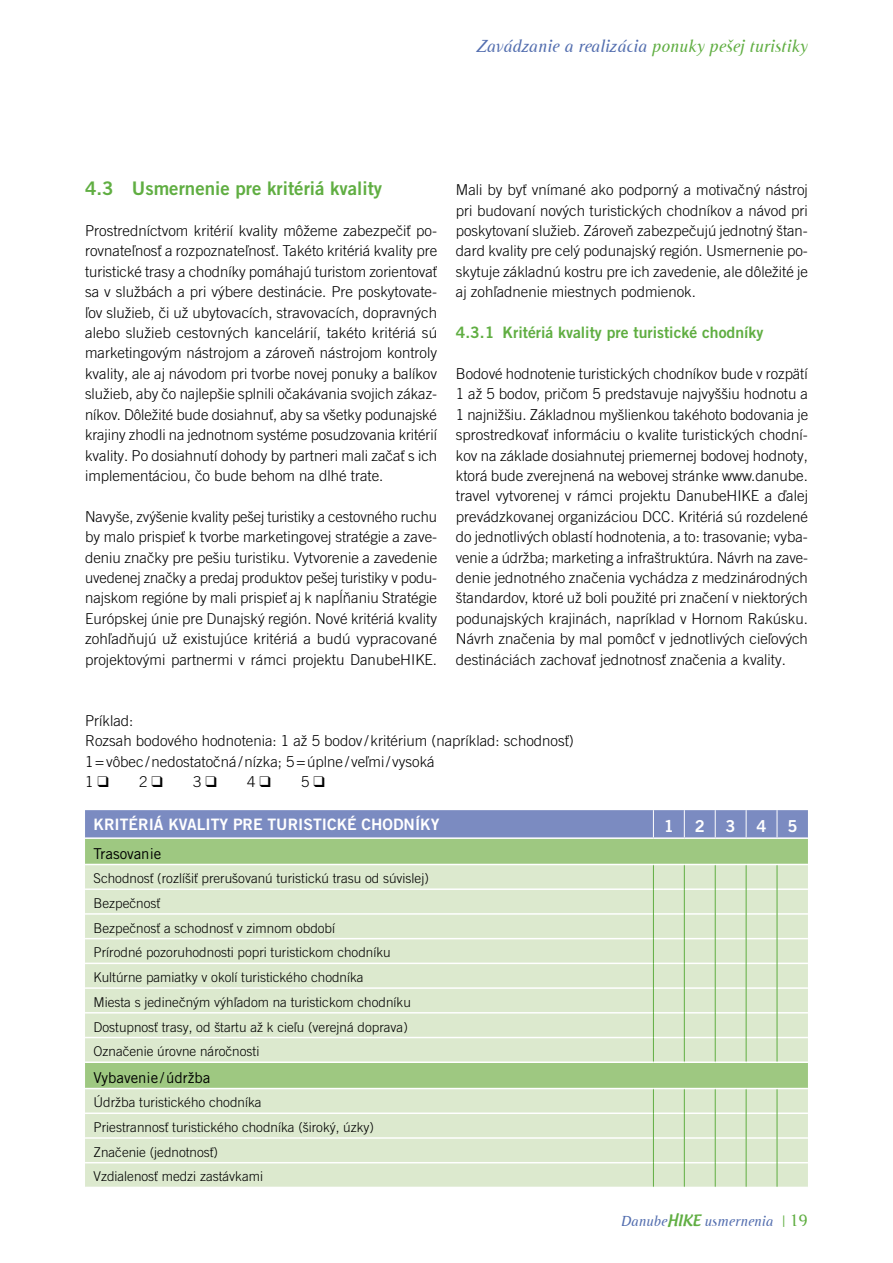
<style>
.page{position:relative;width:893px;height:1263px;background:#fff}
.page>*{position:absolute;margin:0;border:0;box-sizing:border-box;transform-origin:0 0}
.t1{font:18.75px "Trade Gothic LT Pro Bd 2";color:#60ae42}
.t2{font:italic 18px "Cutoff Pro";color:#536eaf}
.t3{font:16.5px "Trade Gothic LT Pro Bd 2";color:#fff}
.t4{font:15.75px "Trade Gothic LT Pro Bd 2";color:#60ae42}
.t5{font:15.75px "Trade Gothic LT Pro Bd 2";color:#fff}
.t6{font:300 15px/20.4px "Trade Gothic LT Pro";color:#000;text-align:justify}
.t7{font:15px "Trade Gothic LT Pro";color:#000}
.t8{font:italic 15px "Cutoff Pro";color:#536eaf}
.t9{font:300 13.5px/24.8px "Trade Gothic LT Pro";color:#000}
.s1{color:#60ae42}
.s2{font-family:"Androgyne";font-weight:500;font-style:normal;color:#60ae42}
.s3{font-style:normal;color:#60ae42}
.s4{font-style:normal;font-size:18px;color:#60ae42}
</style>
<div class="page">
<div style="left:85px;top:839px;width:723px;height:249px;background:#9ec881"></div>
<div style="left:85px;top:865px;width:723px;height:196px;background:#dce9ce"></div>
<div style="left:85px;top:1089px;width:723px;height:98px;background:#dce9ce"></div>
<hr style="left:85px;top:864px;width:568px;height:1px;background:#fff">
<hr style="left:653px;top:864px;width:31px;height:1px;background:#fff">
<hr style="left:684px;top:864px;width:31px;height:1px;background:#fff">
<hr style="left:715px;top:864px;width:31px;height:1px;background:#fff">
<hr style="left:746px;top:864px;width:31px;height:1px;background:#fff">
<hr style="left:777px;top:864px;width:31px;height:1px;background:#fff">
<hr style="left:85px;top:888px;width:568px;height:2px;background:#fff">
<hr style="left:654px;top:888px;width:30px;height:2px;background:#fff">
<hr style="left:685px;top:888px;width:30px;height:2px;background:#fff">
<hr style="left:715px;top:888px;width:31px;height:2px;background:#fff">
<hr style="left:746px;top:888px;width:31px;height:2px;background:#fff">
<hr style="left:777px;top:888px;width:31px;height:2px;background:#fff">
<hr style="left:85px;top:913px;width:568px;height:2px;background:#fff">
<hr style="left:654px;top:913px;width:30px;height:2px;background:#fff">
<hr style="left:685px;top:913px;width:30px;height:2px;background:#fff">
<hr style="left:715px;top:913px;width:31px;height:2px;background:#fff">
<hr style="left:746px;top:913px;width:31px;height:2px;background:#fff">
<hr style="left:777px;top:913px;width:31px;height:2px;background:#fff">
<hr style="left:85px;top:938px;width:568px;height:1px;background:#fff">
<hr style="left:654px;top:938px;width:30px;height:1px;background:#fff">
<hr style="left:685px;top:938px;width:30px;height:1px;background:#fff">
<hr style="left:715px;top:938px;width:31px;height:1px;background:#fff">
<hr style="left:746px;top:938px;width:31px;height:1px;background:#fff">
<hr style="left:777px;top:938px;width:31px;height:1px;background:#fff">
<hr style="left:85px;top:962px;width:568px;height:2px;background:#fff">
<hr style="left:654px;top:962px;width:30px;height:2px;background:#fff">
<hr style="left:685px;top:962px;width:30px;height:2px;background:#fff">
<hr style="left:715px;top:962px;width:31px;height:2px;background:#fff">
<hr style="left:746px;top:962px;width:31px;height:2px;background:#fff">
<hr style="left:777px;top:962px;width:31px;height:2px;background:#fff">
<hr style="left:85px;top:987px;width:568px;height:2px;background:#fff">
<hr style="left:654px;top:987px;width:30px;height:2px;background:#fff">
<hr style="left:685px;top:987px;width:30px;height:2px;background:#fff">
<hr style="left:715px;top:987px;width:31px;height:2px;background:#fff">
<hr style="left:746px;top:987px;width:31px;height:2px;background:#fff">
<hr style="left:777px;top:987px;width:31px;height:2px;background:#fff">
<hr style="left:85px;top:1012px;width:568px;height:1px;background:#fff">
<hr style="left:654px;top:1012px;width:30px;height:1px;background:#fff">
<hr style="left:685px;top:1012px;width:30px;height:1px;background:#fff">
<hr style="left:715px;top:1012px;width:31px;height:1px;background:#fff">
<hr style="left:746px;top:1012px;width:31px;height:1px;background:#fff">
<hr style="left:777px;top:1012px;width:31px;height:1px;background:#fff">
<hr style="left:85px;top:1037px;width:568px;height:1px;background:#fff">
<hr style="left:654px;top:1037px;width:30px;height:1px;background:#fff">
<hr style="left:685px;top:1037px;width:30px;height:1px;background:#fff">
<hr style="left:715px;top:1037px;width:31px;height:1px;background:#fff">
<hr style="left:746px;top:1037px;width:31px;height:1px;background:#fff">
<hr style="left:777px;top:1037px;width:31px;height:1px;background:#fff">
<hr style="left:85px;top:1061px;width:568px;height:2px;background:#fff">
<hr style="left:653px;top:1061px;width:31px;height:2px;background:#fff">
<hr style="left:684px;top:1061px;width:31px;height:2px;background:#fff">
<hr style="left:715px;top:1061px;width:31px;height:2px;background:#fff">
<hr style="left:746px;top:1061px;width:31px;height:2px;background:#fff">
<hr style="left:777px;top:1061px;width:31px;height:2px;background:#fff">
<hr style="left:85px;top:1112px;width:568px;height:2px;background:#fff">
<hr style="left:654px;top:1112px;width:30px;height:2px;background:#fff">
<hr style="left:685px;top:1112px;width:30px;height:2px;background:#fff">
<hr style="left:715px;top:1112px;width:31px;height:2px;background:#fff">
<hr style="left:746px;top:1112px;width:31px;height:2px;background:#fff">
<hr style="left:777px;top:1112px;width:31px;height:2px;background:#fff">
<hr style="left:85px;top:1137px;width:568px;height:2px;background:#fff">
<hr style="left:654px;top:1137px;width:30px;height:2px;background:#fff">
<hr style="left:685px;top:1137px;width:30px;height:2px;background:#fff">
<hr style="left:715px;top:1137px;width:31px;height:2px;background:#fff">
<hr style="left:746px;top:1137px;width:31px;height:2px;background:#fff">
<hr style="left:777px;top:1137px;width:31px;height:2px;background:#fff">
<hr style="left:85px;top:1162px;width:568px;height:1px;background:#fff">
<hr style="left:654px;top:1162px;width:30px;height:1px;background:#fff">
<hr style="left:685px;top:1162px;width:30px;height:1px;background:#fff">
<hr style="left:715px;top:1162px;width:31px;height:1px;background:#fff">
<hr style="left:746px;top:1162px;width:31px;height:1px;background:#fff">
<hr style="left:777px;top:1162px;width:31px;height:1px;background:#fff">
<svg style="left:653px;top:865px;width:1px;height:196px"></svg>
<svg style="left:684px;top:865px;width:1px;height:196px"></svg>
<svg style="left:715px;top:865px;width:1px;height:196px"></svg>
<svg style="left:746px;top:865px;width:1px;height:196px"></svg>
<svg style="left:777px;top:865px;width:1px;height:196px"></svg>
<svg style="left:653px;top:1089px;width:1px;height:98px"></svg>
<svg style="left:684px;top:1089px;width:1px;height:98px"></svg>
<svg style="left:715px;top:1089px;width:1px;height:98px"></svg>
<svg style="left:746px;top:1089px;width:1px;height:98px"></svg>
<svg style="left:777px;top:1089px;width:1px;height:98px"></svg>
<svg style="left:85px;top:810px;width:723px;height:28px;background:#7f8ec2"></svg>
<p class="t2" style="left:477px;top:36px;width:333px">Zavádzanie a realizácia <span class="s1">ponuky pešej turistiky</span></p>
<p class="t1" style="left:85px;top:177px;width:299px">4.3 Usmernenie pre kritériá kvality</p>
<p class="t6" style="left:85px;top:220px;width:354px">Prostredníctvom kritérií kvality môžeme zabezpečiť po&shy;rovnateľnosť a rozpoznateľnosť. Takéto kritériá kvality pre turistické trasy a chodníky pomáhajú turistom zorientovať sa v službách a pri výbere destinácie. Pre poskytovate&shy;ľov služieb, či už ubytovacích, stravovacích, dopravných alebo služieb cestovných kancelárií, takéto kritériá sú marketingovým nástrojom a zároveň nástrojom kontroly kvality, ale aj návodom pri tvorbe novej ponuky a balíkov služieb, aby čo najlepšie splnili očakávania svojich zákaz&shy;níkov. Dôležité bude dosiahnuť, aby sa všetky podunajské krajiny zhodli na jednotnom systéme posudzovania kritérií kvality. Po dosiahnutí dohody by partneri mali začať s ich implementáciou, čo bude behom na dlhé trate.</p>
<p class="t6" style="left:85px;top:506px;width:354px">Navyše, zvýšenie kvality pešej turistiky a cestovného ruchu by malo prispieť k tvorbe marketingovej stratégie a zave&shy;deniu značky pre pešiu turistiku. Vytvorenie a zavedenie uvedenej značky a predaj produktov pešej turistiky v podu&shy;najskom regióne by mali prispieť aj k napĺňaniu Stratégie Európskej únie pre Dunajský región. Nové kritériá kvality zohľadňujú už existujúce kritériá a budú vypracované projektovými partnermi v rámci projektu DanubeHIKE.</p>
<p class="t6" style="left:456px;top:179px;width:354px">Mali by byť vnímané ako podporný a motivačný nástroj pri budovaní nových turistických chodníkov a návod pri poskytovaní služieb. Zároveň zabezpečujú jednotný štan&shy;dard kvality pre celý podunajský región. Usmernenie po&shy;skytuje základnú kostru pre ich zavedenie, ale dôležité je aj zohľadnenie miestnych podmienok.</p>
<p class="t4" style="left:456px;top:323px;width:309px">4.3.1 Kritériá kvality pre turistické chodníky</p>
<p class="t6" style="left:456px;top:363px;width:354px">Bodové hodnotenie turistických chodníkov bude v rozpätí 1 až 5 bodov, pričom 5 predstavuje najvyššiu hodnotu a 1 najnižšiu. Základnou myšlienkou takéhoto bodovania je sprostredkovať informáciu o kvalite turistických chodní&shy;kov na základe dosiahnutej priemernej bodovej hodnoty, ktorá bude zverejnená na webovej stránke www.danube. travel vytvorenej v rámci projektu DanubeHIKE a ďalej prevádzkovanej organizáciou DCC. Kritériá sú rozdelené do jednotlivých oblastí hodnotenia, a to: trasovanie; vyba&shy;venie a údržba; marketing a infraštruktúra. Návrh na zave&shy;denie jednotného značenia vychádza z medzinárodných štandardov, ktoré už boli použité pri značení v niektorých podunajských krajinách, napríklad v Hornom Rakúsku.<br>Návrh značenia by mal pomôcť v jednotlivých cieľových destináciách zachovať jednotnosť značenia a kvality.</p>
<p class="t6" style="left:85px;top:710px;width:490px;text-align:left">Príklad:<br>Rozsah bodového hodnotenia: 1 až 5 bodov /kritérium (napríklad: schodnosť)<br>1=vôbec/nedostatočná /nízka; 5=úplne/ veľmi/ vysoká<br>1 ❑</p>
<p class="t6" style="left:139px;top:771px;width:25px">2 ❑</p>
<p class="t6" style="left:193px;top:771px;width:25px">3 ❑</p>
<p class="t6" style="left:247px;top:771px;width:25px">4 ❑</p>
<p class="t6" style="left:301px;top:771px;width:25px">5 ❑</p>
<p class="t5" style="left:94px;top:815px;width:347px">KRITÉRIÁ KVALITY PRE TURISTICKÉ CHODNÍKY</p>
<p class="t3" style="left:664px;top:816px;width:12px">1</p>
<p class="t3" style="left:695px;top:816px;width:12px">2</p>
<p class="t3" style="left:726px;top:816px;width:12px">3</p>
<p class="t3" style="left:756px;top:816px;width:12px">4</p>
<p class="t3" style="left:788px;top:816px;width:12px">5</p>
<p class="t7" style="left:94px;top:844px;width:69px">Trasovanie</p>
<p class="t9" style="left:94px;top:866px;width:337px">Schodnosť (rozlíšiť prerušovanú turistickú trasu od súvislej)<br>Bezpečnosť<br>Bezpečnosť a schodnosť v zimnom období<br>Prírodné pozoruhodnosti popri turistickom chodníku Kultúrne pamiatky v okolí turistického chodníka<br>Miesta s jedinečným výhľadom na turistickom chodníku Dostupnosť trasy, od štartu až k cieľu (verejná doprava)<br>Označenie úrovne náročnosti</p>
<p class="t7" style="left:94px;top:1068px;width:118px">Vybavenie /údržba</p>
<p class="t9" style="left:94px;top:1090px;width:282px">Údržba turistického chodníka<br>Priestrannosť turistického chodníka (široký, úzky)<br>Značenie (jednotnosť)<br>Vzdialenosť medzi zastávkami</p>
<p class="t8" style="left:621px;top:1212px;width:189px">Danube<span class="s2">HIKE</span> usmernenia <span class="s3">|</span> <span class="s4">19</span></p>
</div>
